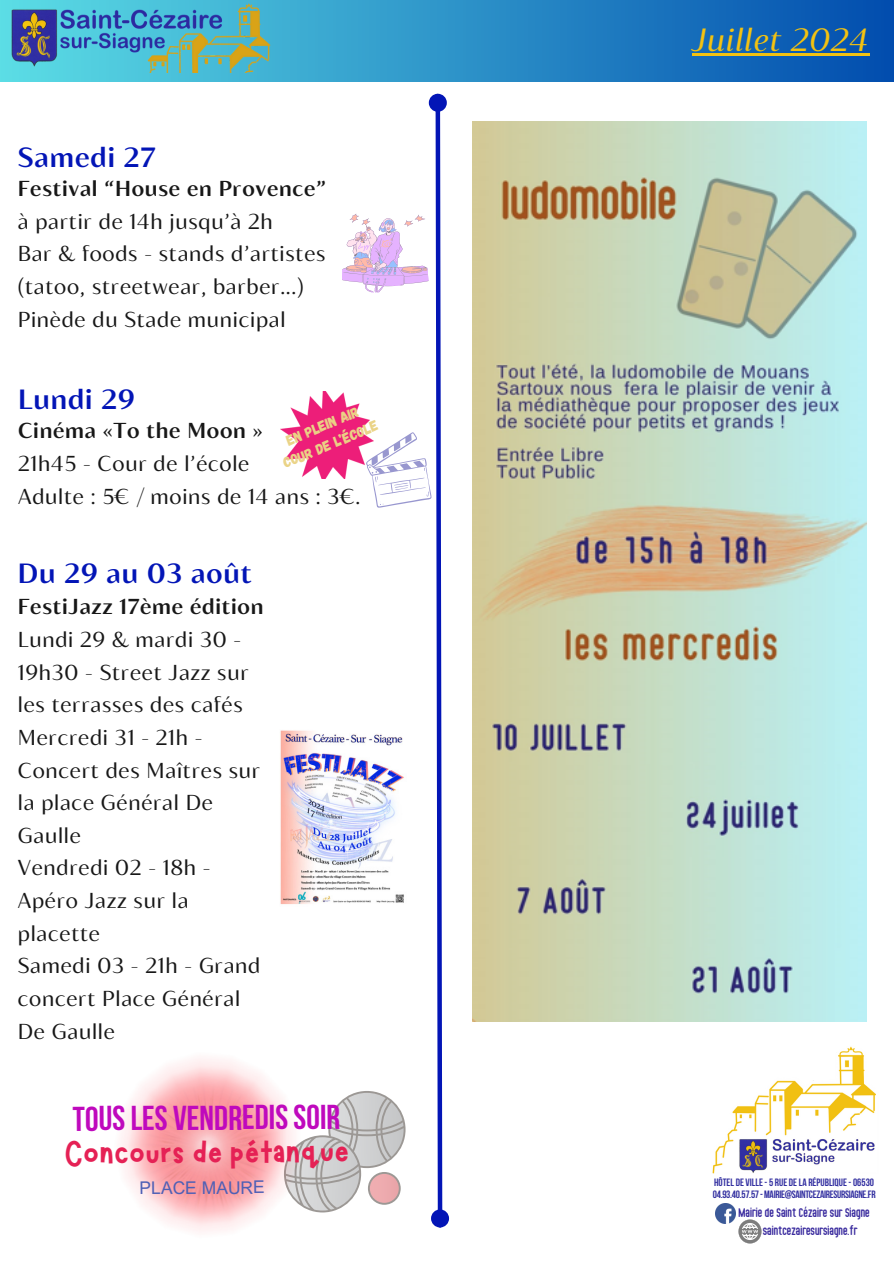
<style>
.page{position:relative;width:894px;height:1264px;background:#fff}
.page>*{position:absolute;margin:0;border:0;box-sizing:border-box;transform-origin:0 0}
.t1{font:37.95px "Marykate";letter-spacing:-.01em;color:#e52155}
.t2{font:700 34.35px "Bebas Neue";letter-spacing:-.005em;color:#bf09bd}
.t3{font:italic 31.95px "Blacker Sans Text";letter-spacing:.035em;color:#f3c211}
.t4{font:700 27.75px "Blacker Sans Text";letter-spacing:.035em;color:#0315b6}
.t5{font:21.45px/32.7px "Blacker Sans Text";letter-spacing:.035em;color:#171717}
.t6{font:17.4px "Arial MT Pro";letter-spacing:-.005em;color:#4f60b5}
.t7{font:14.55px "Gagalin";color:#ead385}
.t8{font:12.6px "Bumblebee";color:#3a2b9e}
.t9{font:12.45px "Bumblebee";color:#3a2b9e}
.t10{font:700 10.65px "Bebas Neue";letter-spacing:-.025em;color:#322fa0}
.t11{font:700 10.65px "Bebas Neue";color:#322fa0}
.s1{font-weight:700}
</style>
<div class="page">
<div style="left:0;top:0;width:893px;height:81px;background:linear-gradient(to right,#5ddde3,#014cae)"></div>
<img style="left:8px;top:2px;width:264px;height:70px">
<img style="left:712px;top:1046px;width:164px;height:128px">
<img style="left:715px;top:1203px;width:20px;height:20px">
<img style="left:738px;top:1219px;width:23px;height:23px">
<div style="left:431px;top:96px;width:13px;height:13px;background:#0315b6;border-radius:50%"></div>
<div style="left:428px;top:94px;width:18px;height:18px;border:5px solid #0315b6;border-radius:50%"></div>
<div style="left:433px;top:1211px;width:13px;height:14px;background:#0315b6;border-radius:50%"></div>
<div style="left:431px;top:1209px;width:18px;height:18px;border:5px solid #0315b6;border-radius:50%"></div>
<img style="left:280px;top:730px;width:4px;height:175px">
<img style="left:472px;top:121px;width:394px;height:900px">
<hr style="left:691px;top:53px;width:178px;height:2px;background:#f3c211">
<svg style="left:284px;top:106px;width:160px;height:1108px"></svg>
<p class="t4" style="left:18px;top:140px;width:139px">Samedi 27</p>
<p class="t5" style="left:18px;top:171px;width:310px"><span class="s1">Festival “House en Provence” </span>à partir de 14h jusqu’à 2h<br>Bar &amp; foods - stands d’artistes (tatoo, streetwear, barber...)<br>Pinède du Stade municipal</p>
<h6 class="t4" style="left:18px;top:382px;width:118px">Lundi 29</h6>
<p class="t5" style="left:18px;top:413px;width:344px"><span class="s1">Cinéma «To the Moon »<br></span>21h45 - Cour de l’école<br>Adulte : 5€ / moins de 14 ans : 3€.</p>
<p class="t7" style="left:283px;top:432px;width:79px;rotate:-23deg">En plein air</p>
<p class="t7" style="left:280px;top:455px;width:103px;rotate:-23deg">Cour de l’école</p>
<p class="t4" style="left:18px;top:555px;width:235px">Du 29 au 03 août</p>
<p class="t5" style="left:18px;top:589px;width:247px"><span class="s1">FestiJazz 17ème édition<br></span>Lundi 29 &amp; mardi 30 -<br>19h30 - Street Jazz sur les terrasses des cafés<br>Mercredi 31 - 21h -<br>Concert des Maîtres sur la place Général De<br>Gaulle<br>Vendredi 02 - 18h -<br>Apéro Jazz sur la placette<br>Samedi 03 - 21h - Grand concert Place Général<br>De Gaulle</p>
<p class="t2" style="left:73px;top:1103px;width:269px">TOUSLES VENDREDISSOIR</p>
<h5 class="t1" style="left:64px;top:1128px;width:287px">Concours de pétanque</h5>
<h1 class="t6" style="left:140px;top:1181px;width:127px">PLACE MAURE</h1>
<p class="t3" style="left:691px;top:20px;width:178px">Juillet 2024</p>
<p class="t11" style="left:713px;top:1177px;width:161px">HÔTEL DE VILLE-5 RUE DELA RÉPUBLIQUE-06530</p>
<h4 class="t10" style="left:712px;top:1189px;width:164px">04.93.40.57.57-MAIRIE@SAINTCEZAIRESURSIAGNE.FR</h4>
<p class="t8" style="left:738px;top:1206px;width:133px">Mairie de Saint Cézaire sur Siagne</p>
<p class="t9" style="left:762px;top:1224px;width:96px">saintcezairesursiagne.fr</p>
</div>
